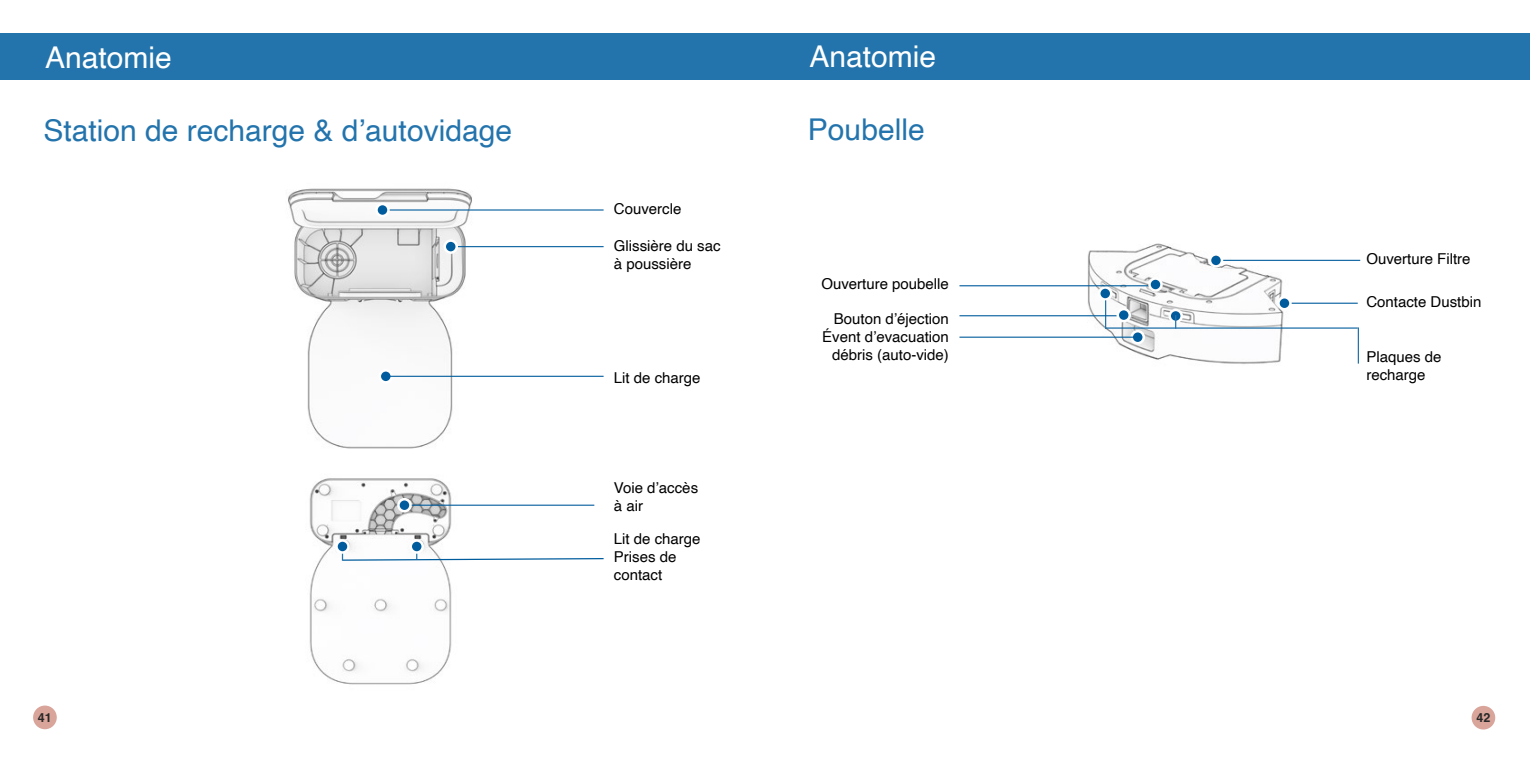
<style>
.page{position:relative;width:1530px;height:765px;background:#fff}
.page>*{position:absolute;margin:0;border:0;box-sizing:border-box;transform-origin:0 0}
.t1{font:30px "Helvetica";color:#2374ad}
.t2{font:30px "Helvetica";color:#fff}
.t3{font:15px/18px "Helvetica";color:#000}
.t4{font:700 12.5px "Helvetica";color:#282828}
</style>
<div class="page">
<div style="left:0;top:33px;width:765px;height:46px;background:#2374ac"></div>
<img style="left:288px;top:188px;width:229px;height:261px">
<img style="left:309px;top:478px;width:182px;height:207px">
<svg style="left:380px;top:370px;width:12px;height:12px"></svg>
<div style="left:379px;top:369px;width:14px;height:15px;border:2px solid #fff;border-radius:50%"></div>
<hr style="left:389px;top:376px;width:215px;height:1px;background:#005c9d">
<hr style="left:382px;top:209px;width:222px;height:2px;background:#005c9d">
<hr style="left:451px;top:246px;width:153px;height:1px;background:#005c9d">
<svg style="left:445px;top:241px;width:12px;height:12px"></svg>
<div style="left:444px;top:239px;width:14px;height:15px;border:2px solid #fff;border-radius:50%"></div>
<svg style="left:376px;top:204px;width:13px;height:12px"></svg>
<div style="left:375px;top:203px;width:15px;height:14px;border:2px solid #fff;border-radius:50%"></div>
<svg style="left:342px;top:547px;width:262px;height:14px"></svg>
<svg style="left:411px;top:540px;width:12px;height:13px"></svg>
<div style="left:409px;top:539px;width:15px;height:15px;border:2px solid #fff;border-radius:50%"></div>
<svg style="left:336px;top:540px;width:13px;height:13px"></svg>
<div style="left:335px;top:539px;width:15px;height:15px;border:2px solid #fff;border-radius:50%"></div>
<svg style="left:398px;top:499px;width:12px;height:12px"></svg>
<div style="left:397px;top:498px;width:15px;height:14px;border:2px solid #fff;border-radius:50%"></div>
<hr style="left:412px;top:505px;width:182px;height:1px;background:#005c9d">
<div style="left:765px;top:33px;width:765px;height:46px;background:#2374ac"></div>
<img style="left:1017px;top:243px;width:275px;height:121px">
<svg style="left:1132px;top:331px;width:12px;height:12px"></svg>
<div style="left:1130px;top:330px;width:15px;height:14px;border:2px solid #fff;border-radius:50%"></div>
<hr style="left:1217px;top:260px;width:143px;height:1px;background:#005c9d">
<hr style="left:1280px;top:303px;width:78px;height:1px;background:#005c9d">
<svg style="left:1278px;top:297px;width:12px;height:12px"></svg>
<div style="left:1277px;top:296px;width:15px;height:14px;border:2px solid #fff;border-radius:50%"></div>
<svg style="left:1210px;top:254px;width:12px;height:12px"></svg>
<div style="left:1209px;top:253px;width:14px;height:15px;border:2px solid #fff;border-radius:50%"></div>
<hr style="left:1105px;top:327px;width:253px;height:2px;background:#005c9d">
<svg style="left:1170px;top:310px;width:12px;height:12px"></svg>
<div style="left:1168px;top:309px;width:15px;height:14px;border:2px solid #fff;border-radius:50%"></div>
<svg style="left:1099px;top:287px;width:12px;height:12px"></svg>
<div style="left:1098px;top:286px;width:15px;height:15px;border:2px solid #fff;border-radius:50%"></div>
<svg style="left:1105px;top:300px;width:1px;height:29px"></svg>
<svg style="left:1175px;top:315px;width:1px;height:14px"></svg>
<hr style="left:959px;top:337px;width:177px;height:1px;background:#005c9d">
<hr style="left:959px;top:285px;width:195px;height:1px;background:#005c9d">
<svg style="left:1150px;top:279px;width:12px;height:12px"></svg>
<div style="left:1148px;top:277px;width:15px;height:15px;border:2px solid #fff;border-radius:50%"></div>
<hr style="left:1358px;top:327px;width:1px;height:37px;background:#2374ac">
<hr style="left:959px;top:315px;width:165px;height:1px;background:#005c9d">
<svg style="left:1118px;top:309px;width:12px;height:12px"></svg>
<div style="left:1116px;top:308px;width:15px;height:14px;border:2px solid #fff;border-radius:50%"></div>
<div style="left:1472px;top:706px;width:23px;height:24px;background:#d9a49a;border-radius:50%"></div>
<div style="left:33px;top:706px;width:24px;height:23px;background:#d9a49a;border-radius:50%"></div>
<h1 class="t2" style="left:45px;top:34px;width:128px">Anatomie</h1>
<h1 class="t1" style="left:43px;top:107px;width:470px">Station de recharge &amp; d’autovidage</h1>
<p class="t3" style="left:614px;top:200px;width:69px">Couvercle</p>
<p class="t3" style="left:614px;top:237px;width:108px">Glissière du sac à poussière</p>
<p class="t3" style="left:614px;top:369px;width:88px">Lit de charge</p>
<p class="t3" style="left:614px;top:480px;width:86px">Voie d’accès à air</p>
<p class="t3" style="left:614px;top:530px;width:88px">Lit de charge<br>Prises de contact</p>
<h1 class="t2" style="left:809px;top:33px;width:128px">Anatomie</h1>
<h1 class="t1" style="left:808px;top:106px;width:118px">Poubelle</h1>
<p class="t3" style="left:821px;top:275px;width:129px">Ouverture poubelle</p>
<p class="t3" style="left:822px;top:310px;width:128px;text-align:right">Bouton d’éjection<br>Évent d’evacuation débris (auto-vide)</p>
<p class="t3" style="left:1366px;top:251px;width:106px">Ouverture Filtre</p>
<p class="t3" style="left:1366px;top:293px;width:117px">Contacte Dustbin</p>
<p class="t3" style="left:1366px;top:349px;width:77px">Plaques de recharge</p>
<p class="t4" style="left:38px;top:710px;width:15px">41</p>
<p class="t4" style="left:1476px;top:710px;width:15px">42</p>
</div>
